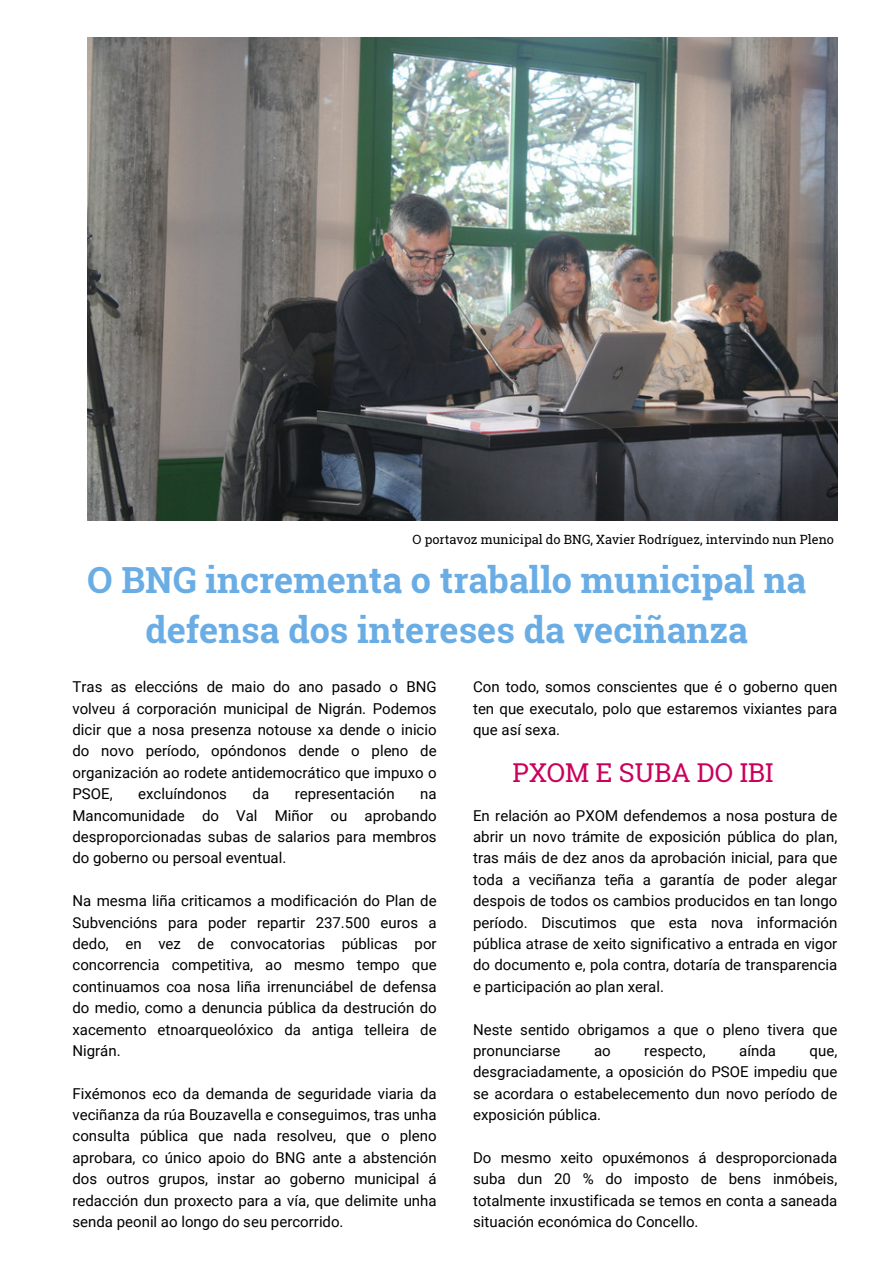
<style>
.page{position:relative;width:893px;height:1264px;background:#fff}
.page>*{position:absolute;margin:0;border:0;box-sizing:border-box;transform-origin:0 0}
.t1{font:700 36px/49.5px "Roboto Slab";color:#6aade4;text-align:center}
.t2{font:25.95px "Roboto Slab";color:#ca005d}
.t3{font:15px/21.3px "Roboto";color:#000;text-align:justify}
.t4{font:12.75px "Roboto Slab";color:#000}
</style>
<div class="page">
<img style="left:88px;top:37px;width:749px;height:483px">
<h2 class="t4" style="left:412px;top:530px;width:423px">O portavoz municipal do BNG, Xavier Rodríguez, intervindo nun Pleno</h2>
<p class="t1" style="left:87px;top:554px;width:720px">O BNG incrementa o traballo municipal na defensa dos intereses da veciñanza</p>
<h1 class="t3" style="left:72px;top:676px;width:365px">Tras as eleccións de maio do ano pasado o BNG volveu á corporación municipal de Nigrán. Podemos dicir que a nosa presenza notouse xa dende o inicio do novo período, opóndonos dende o pleno de organización ao rodete antidemocrático que impuxo o PSOE,</h1>
<h3 class="t3" style="left:473px;top:676px;width:365px">Con todo, somos conscientes que é o goberno quen ten que executalo, polo que estaremos vixiantes para que así sexa.</h3>
<h3 class="t2" style="left:512px;top:754px;width:263px">PXOM E SUBA DO IBI</h3>
<h1 class="t3" style="left:138px;top:783px;width:90px">excluíndonos</h1>
<h1 class="t3" style="left:252px;top:783px;width:18px">da</h1>
<h1 class="t3" style="left:295px;top:783px;width:101px">representación</h1>
<h1 class="t3" style="left:72px;top:783px;width:365px;text-indent:348px">na Mancomunidade do Val Miñor ou aprobando desproporcionadas subas de salarios para membros do goberno ou persoal eventual.</h1>
<h3 class="t3" style="left:72px;top:890px;width:365px">Na mesma liña criticamos a modificación do Plan de Subvencións para poder repartir 237.500 euros a dedo, en vez de convocatorias públicas por concorrencia competitiva, ao mesmo tempo que continuamos coa nosa liña irrenunciábel de defensa do medio, como a denuncia pública da destrución do xacemento etnoarqueolóxico da antiga telleira de Nigrán.</h3>
<h3 class="t3" style="left:72px;top:1082px;width:365px">Fixémonos eco da demanda de seguridade viaria da veciñanza da rúa Bouzavella e conseguimos, tras unha consulta pública que nada resolveu, que o pleno aprobara, co único apoio do BNG ante a abstención dos outros grupos, instar ao goberno municipal á redacción dun proxecto para a vía, que delimite unha senda peonil ao longo do seu percorrido.</h3>
<h3 class="t3" style="left:473px;top:804px;width:365px">En relación ao PXOM defendemos a nosa postura de abrir un novo trámite de exposición pública do plan, tras máis de dez anos da aprobación inicial, para que toda a veciñanza teña a garantía de poder alegar despois de todos os cambios producidos en tan longo período. Discutimos que esta nova información pública atrase de xeito significativo a entrada en vigor do documento e, pola contra, dotaría de transparencia e participación ao plan xeral.</h3>
<h3 class="t3" style="left:473px;top:1018px;width:365px">Neste sentido obrigamos a que o pleno tivera que pronunciarse</h3>
<h3 class="t3" style="left:594px;top:1040px;width:18px">ao</h3>
<h3 class="t3" style="left:644px;top:1040px;width:63px">respecto,</h3>
<h3 class="t3" style="left:739px;top:1040px;width:38px">aínda</h3>
<h3 class="t3" style="left:473px;top:1040px;width:365px;text-indent:336px">que, desgraciadamente, a oposición do PSOE impediu que se acordara o estabelecemento dun novo período de exposición pública.</h3>
<h3 class="t3" style="left:473px;top:1146px;width:365px">Do mesmo xeito opuxémonos á desproporcionada suba dun 20 % do imposto de bens inmóbeis, totalmente inxustificada se temos en conta a saneada situación económica do Concello.</h3>
</div>
